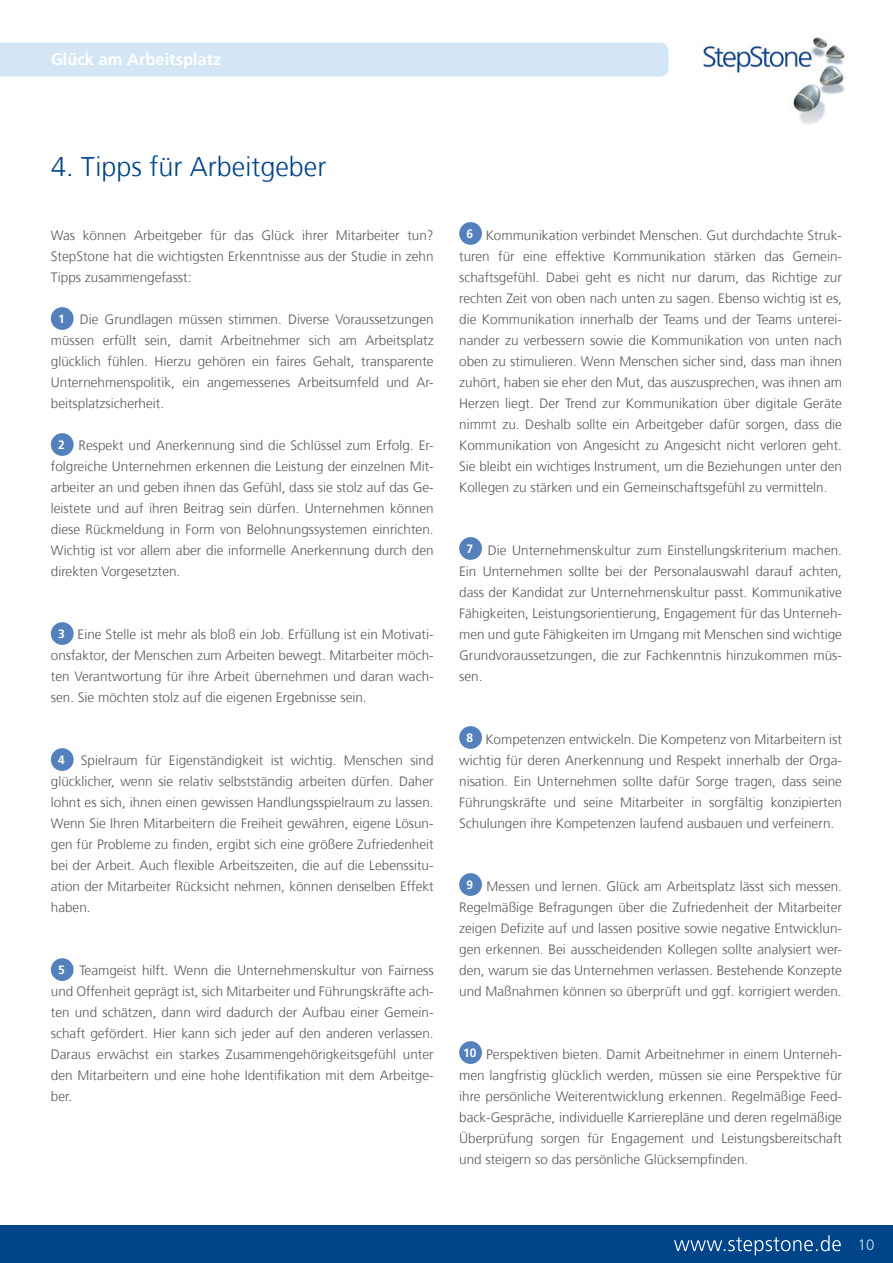
<style>
.page{position:relative;width:893px;height:1263px;background:#fff}
.page>*{position:absolute;margin:0;border:0;box-sizing:border-box;transform-origin:0 0}
.t1{font:300 27px "Frutiger";color:#004489}
.t2{font:700 16.5px "Frutiger";color:#fff}
.t3{font:300 15px "Frutiger";color:#d4e6f5}
.t4{font:300 13.5px/21px "Frutiger";color:#58585a;text-align:justify}
.s1{font-weight:700;font-size:12px;color:#fff}
</style>
<div class="page">
<div style="left:0;top:43px;width:668px;height:34px;background:#d4e6f5"></div>
<div style="left:0;top:1225px;width:893px;height:38px;background:#004489"></div>
<svg style="left:674px;top:1235px;width:167px;height:20px"></svg>
<img style="left:703px;top:37px;width:142px;height:87px">
<div style="left:51px;top:307px;width:23px;height:23px;background:#5480bb;border-radius:50%"></div>
<div style="left:51px;top:433px;width:23px;height:23px;background:#5480bb;border-radius:50%"></div>
<div style="left:51px;top:622px;width:23px;height:23px;background:#5480bb;border-radius:50%"></div>
<div style="left:51px;top:748px;width:23px;height:23px;background:#5480bb;border-radius:50%"></div>
<div style="left:51px;top:958px;width:23px;height:23px;background:#5480bb;border-radius:50%"></div>
<div style="left:459px;top:222px;width:23px;height:23px;background:#5480bb;border-radius:50%"></div>
<div style="left:459px;top:537px;width:23px;height:23px;background:#5480bb;border-radius:50%"></div>
<div style="left:459px;top:726px;width:23px;height:23px;background:#5480bb;border-radius:50%"></div>
<div style="left:459px;top:873px;width:23px;height:23px;background:#5480bb;border-radius:50%"></div>
<div style="left:459px;top:1041px;width:23px;height:23px;background:#5480bb;border-radius:50%"></div>
<p class="t2" style="left:51px;top:50px;width:172px">Glück am Arbeitsplatz</p>
<h1 class="t1" style="left:51px;top:152px;width:277px">4. Tipps für Arbeitgeber</h1>
<p class="t4" style="left:51px;top:225px;width:384px">Was können Arbeitgeber für das Glück ihrer Mitarbeiter tun?<br>StepStone hat die wichtigsten Erkenntnisse aus der Studie in zehn Tipps zusammengefasst:</p>
<p class="t4" style="left:51px;top:309px;width:384px;text-indent:7px"><span class="s1">1</span> Die Grundlagen müssen stimmen. Diverse Voraussetzungen müssen erfüllt sein, damit Arbeitnehmer sich am Arbeitsplatz glücklich fühlen. Hierzu gehören ein faires Gehalt, transparente Unternehmenspolitik, ein angemessenes Arbeitsumfeld und Ar&shy;beitsplatzsicherheit.</p>
<p class="t4" style="left:51px;top:435px;width:384px;text-indent:7px"><span class="s1">2</span> Respekt und Anerkennung sind die Schlüssel zum Erfolg. Er&shy;folgreiche Unternehmen erkennen die Leistung der einzelnen Mit&shy;arbeiter an und geben ihnen das Gefühl, dass sie stolz auf das Ge&shy;leistete und auf ihren Beitrag sein dürfen. Unternehmen können diese Rückmeldung in Form von Belohnungssystemen einrichten.<br>Wichtig ist vor allem aber die informelle Anerkennung durch den direkten Vorgesetzten.</p>
<p class="t4" style="left:51px;top:624px;width:384px;text-indent:7px"><span class="s1">3</span> Eine Stelle ist mehr als bloß ein Job. Erfüllung ist ein Motivati&shy;onsfaktor, der Menschen zum Arbeiten bewegt. Mitarbeiter möch&shy;ten Verantwortung für ihre Arbeit übernehmen und daran wach&shy;sen. Sie möchten stolz auf die eigenen Ergebnisse sein.</p>
<p class="t4" style="left:51px;top:750px;width:384px;text-indent:7px"><span class="s1">4</span> Spielraum für Eigenständigkeit ist wichtig. Menschen sind glücklicher, wenn sie relativ selbstständig arbeiten dürfen. Daher lohnt es sich, ihnen einen gewissen Handlungsspielraum zu lassen.<br>Wenn Sie Ihren Mitarbeitern die Freiheit gewähren, eigene Lösun&shy;gen für Probleme zu finden, ergibt sich eine größere Zufriedenheit bei der Arbeit. Auch flexible Arbeitszeiten, die auf die Lebenssitu&shy;ation der Mitarbeiter Rücksicht nehmen, können denselben Effekt haben.</p>
<p class="t4" style="left:51px;top:960px;width:384px;text-indent:7px"><span class="s1">5</span> Teamgeist hilft. Wenn die Unternehmenskultur von Fairness und Offenheit geprägt ist, sich Mitarbeiter und Führungskräfte ach&shy;ten und schätzen, dann wird dadurch der Aufbau einer Gemein&shy;schaft gefördert. Hier kann sich jeder auf den anderen verlassen.<br>Daraus erwächst ein starkes Zusammengehörigkeitsgefühl unter den Mitarbeitern und eine hohe Identifikation mit dem Arbeitge&shy;ber.</p>
<p class="t4" style="left:459px;top:225px;width:384px;text-indent:7px"><span class="s1">6</span> Kommunikation verbindet Menschen. Gut durchdachte Struk&shy;turen für eine effektive Kommunikation stärken das Gemein&shy;schaftsgefühl. Dabei geht es nicht nur darum, das Richtige zur rechten Zeit von oben nach unten zu sagen. Ebenso wichtig ist es, die Kommunikation innerhalb der Teams und der Teams unterei&shy;nander zu verbessern sowie die Kommunikation von unten nach oben zu stimulieren. Wenn Menschen sicher sind, dass man ihnen zuhört, haben sie eher den Mut, das auszusprechen, was ihnen am Herzen liegt. Der Trend zur Kommunikation über digitale Geräte nimmt zu. Deshalb sollte ein Arbeitgeber dafür sorgen, dass die Kommunikation von Angesicht zu Angesicht nicht verloren geht.<br>Sie bleibt ein wichtiges Instrument, um die Beziehungen unter den Kollegen zu stärken und ein Gemeinschaftsgefühl zu vermitteln.</p>
<p class="t4" style="left:459px;top:540px;width:384px;text-indent:7px"><span class="s1">7</span> Die Unternehmenskultur zum Einstellungskriterium machen.<br>Ein Unternehmen sollte bei der Personalauswahl darauf achten, dass der Kandidat zur Unternehmenskultur passt. Kommunikative Fähigkeiten, Leistungsorientierung, Engagement für das Unterneh&shy;men und gute Fähigkeiten im Umgang mit Menschen sind wichtige Grundvoraussetzungen, die zur Fachkenntnis hinzukommen müs&shy;sen.</p>
<p class="t4" style="left:459px;top:729px;width:384px;text-align:center"><span class="s1">8</span> Kompetenzen entwickeln. Die Kompetenz von Mitarbeitern ist wichtig für deren Anerkennung und Respekt innerhalb der Orga&shy;nisation. Ein Unternehmen sollte dafür Sorge tragen, dass seine Führungskräfte und seine Mitarbeiter in sorgfältig konzipierten Schulungen ihre Kompetenzen laufend ausbauen und verfeinern.</p>
<p class="t4" style="left:459px;top:876px;width:384px;text-align:center"><span class="s1">9</span> Messen und lernen. Glück am Arbeitsplatz lässt sich messen.<br>Regelmäßige Befragungen über die Zufriedenheit der Mitarbeiter zeigen Defizite auf und lassen positive sowie negative Entwicklun&shy;gen erkennen. Bei ausscheidenden Kollegen sollte analysiert wer&shy;den, warum sie das Unternehmen verlassen. Bestehende Konzepte und Maßnahmen können so überprüft und ggf. korrigiert werden.</p>
<p class="t4" style="left:459px;top:1044px;width:384px"><span class="s1">10</span> Perspektiven bieten. Damit Arbeitnehmer in einem Unterneh&shy;men langfristig glücklich werden, müssen sie eine Perspektive für ihre persönliche Weiterentwicklung erkennen. Regelmäßige Feed&shy;back-Gespräche, individuelle Karrierepläne und deren regelmäßige Überprüfung sorgen für Engagement und Leistungsbereitschaft und steigern so das persönliche Glücksempfinden.</p>
<p class="t3" style="left:858px;top:1236px;width:18px">10</p>
</div>
